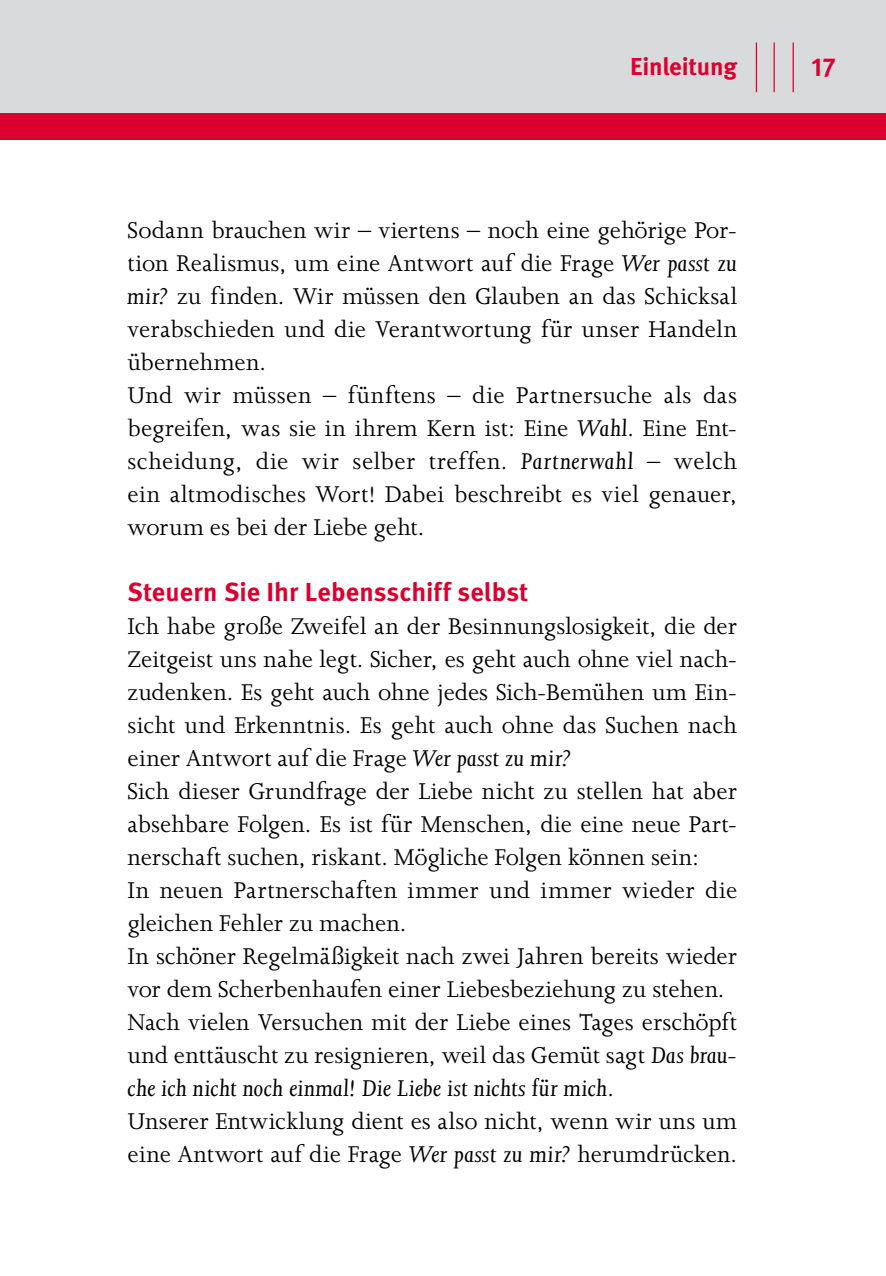
<style>
.page{position:relative;width:886px;height:1276px;background:#fff}
.page>*{position:absolute;margin:0;border:0;box-sizing:border-box;transform-origin:0 0}
._02_01_GS{font:26.25px/33px "Joanna MT Std";letter-spacing:.01em;color:#000;text-align:justify}
._01_03_UebS_3{font:700 26px "Meta Pro";color:#dc002e}
.t1{font:700 24.5px "Meta Pro";letter-spacing:-.01em;color:#dc002e}
.s1{font-style:italic}
</style>
<div class="page">
<div style="left:0;top:0;width:886px;height:120px;background:#d9dadb"></div>
<div style="left:0;top:113px;width:886px;height:27px;background:#dc002e"></div>
<hr style="left:792px;top:43px;width:2px;height:49px;background:#dc002e">
<hr style="left:773px;top:43px;width:2px;height:49px;background:#dc002e">
<hr style="left:756px;top:43px;width:1px;height:49px;background:#dc002e">
<p class="t1" style="left:630px;top:51px;width:108px">Einleitung</p>
<p class="_01_03_UebS_3" style="left:811px;top:50px;width:26px">17</p>
<p class="_02_01_GS" style="left:128px;top:214px;width:611px">Sodann brauchen wir – viertens – noch eine gehörige Por&shy;tion Realismus, um eine Antwort auf die Frage <span class="s1">Wer passt zu mir?</span> zu finden. Wir müssen den Glauben an das Schicksal verabschieden und die Verantwortung für unser Handeln übernehmen.</p>
<p class="_02_01_GS" style="left:128px;top:379px;width:611px">Und wir müssen – fünftens – die Partnersuche als das begreifen, was sie in ihrem Kern ist: Eine <span class="s1">Wahl</span>. Eine Ent&shy;scheidung, die wir selber treffen. <span class="s1">Partnerwahl</span> – welch ein altmodisches Wort! Dabei beschreibt es viel genauer, worum es bei der Liebe geht.</p>
<p class="_01_03_UebS_3" style="left:128px;top:576px;width:402px">Steuern Sie Ihr Lebensschiff selbst</p>
<p class="_02_01_GS" style="left:128px;top:610px;width:611px">Ich habe große Zweifel an der Besinnungslosigkeit, die der Zeitgeist uns nahe legt. Sicher, es geht auch ohne viel nach&shy;zudenken. Es geht auch ohne jedes Sich-Bemühen um Ein&shy;sicht und Erkenntnis. Es geht auch ohne das Suchen nach einer Antwort auf die Frage <span class="s1">Wer passt zu mir?</span></p>
<p class="_02_01_GS" style="left:128px;top:775px;width:611px">Sich dieser Grundfrage der Liebe nicht zu stellen hat aber absehbare Folgen. Es ist für Menschen, die eine neue Part&shy;nerschaft suchen, riskant. Mögliche Folgen können sein:</p>
<p class="_02_01_GS" style="left:128px;top:874px;width:611px">In neuen Partnerschaften immer und immer wieder die gleichen Fehler zu machen.</p>
<p class="_02_01_GS" style="left:128px;top:940px;width:611px">In schöner Regelmäßigkeit nach zwei Jahren bereits wieder vor dem Scherbenhaufen einer Liebesbeziehung zu stehen.</p>
<p class="_02_01_GS" style="left:128px;top:1006px;width:611px">Nach vielen Versuchen mit der Liebe eines Tages erschöpft und enttäuscht zu resignieren, weil das Gemüt sagt <span class="s1">Das brau&shy;che ich nicht noch einmal! Die Liebe ist nichts für mich</span>.</p>
<p class="_02_01_GS" style="left:128px;top:1105px;width:611px">Unserer Entwicklung dient es also nicht, wenn wir uns um eine Antwort auf die Frage <span class="s1">Wer passt zu mir?</span> herumdrücken.</p>
</div>
